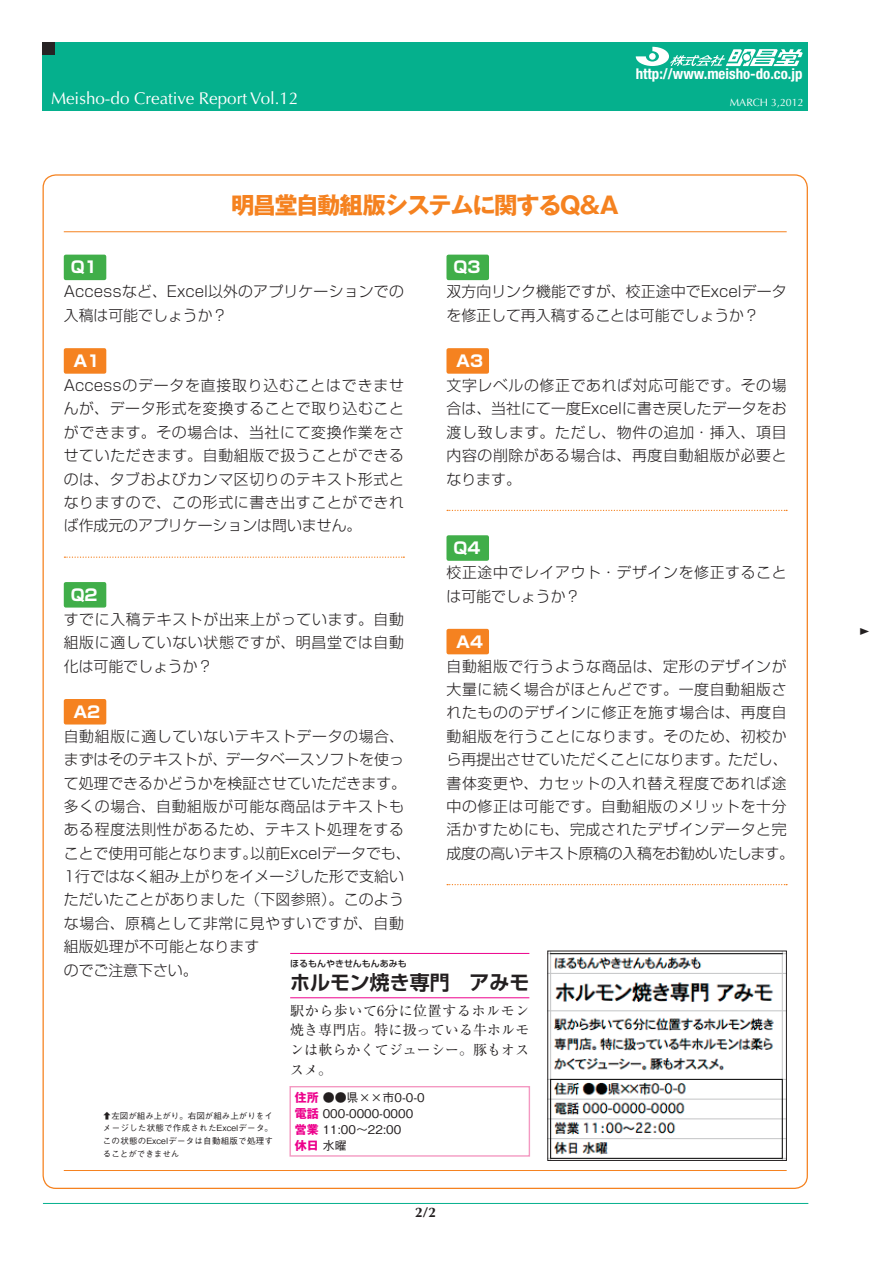
<style>
.page{position:relative;width:893px;height:1263px;background:#fff}
.page>*{position:absolute;margin:0;border:0;box-sizing:border-box;transform-origin:0 0}
.t1{font:700 23.4px "Gothic MB101 Pro";letter-spacing:-.065em;color:#f58220}
.t2{font:700 19.95px "Shin Go Pro De";color:#231f20}
.t3{font:16.95px "Optima";color:#fff}
.t4{font:700 15.9px "Shin Go Pro";color:#fff}
.t5{font:300 14.85px/23.4px "Shin Go Pro";letter-spacing:.045em;color:#231f20;text-align:justify}
.t6{font:300 14.85px/23.4px "Shin Go Pro";letter-spacing:.01em;color:#231f20}
.t7{font:300 14.85px/23.4px "Shin Go Pro";color:#231f20}
.t8{font:700 condensed 14.85px "Helvetica Neue";color:#fff}
.t9{font:13.95px/20px "Ryumin Pro";letter-spacing:.01em;color:#231f20;text-align:justify}
.t10{font:700 13.8px "Optima";color:#231f20}
.t11{font:13.8px "Koz Min Pro";color:#231f20}
.t12{font:500 12px/15.9px "Gothic BBB Pro";color:#231f20}
.t13{font:700 12px "Gothic MB101 Pro";color:#ed028c}
.t14{font:10.65px "Optima";color:#fff}
.t15{font:500 9px "Shin Go Pro";color:#231f20}
.t16{font:500 8.55px/12.8px "Gothic BBB Pro";letter-spacing:.02em;color:#231f20;text-align:justify}
.s1{font-family:"Gothic MB101 Pro";font-weight:700;color:#ed028c}
.s2{font-family:"Gothic BBB Pro";font-weight:500;color:#231f20}
</style>
<div class="page">
<div style="left:43px;top:43px;width:765px;height:68px;background:#05b08d"></div>
<svg style="left:636px;top:47px;width:167px;height:19px"></svg>
<div style="left:43px;top:43px;width:12px;height:12px;background:#262324"></div>
<svg style="left:64px;top:556px;width:340px;height:2px"></svg>
<div style="left:64px;top:255px;width:42px;height:25px;background:#40ae49;border-radius:2px"></div>
<div style="left:64px;top:348px;width:42px;height:26px;background:#f58220;border-radius:2px"></div>
<div style="left:64px;top:582px;width:42px;height:26px;background:#40ae49;border-radius:2px"></div>
<div style="left:64px;top:699px;width:42px;height:25px;background:#f58220;border-radius:2px"></div>
<svg style="left:447px;top:510px;width:340px;height:1px"></svg>
<svg style="left:447px;top:884px;width:340px;height:1px"></svg>
<div style="left:446px;top:255px;width:43px;height:25px;background:#40ae49;border-radius:2px"></div>
<div style="left:446px;top:348px;width:43px;height:26px;background:#f58220;border-radius:2px"></div>
<div style="left:446px;top:535px;width:43px;height:26px;background:#40ae49;border-radius:2px"></div>
<div style="left:446px;top:629px;width:43px;height:25px;background:#f58220;border-radius:2px"></div>
<hr style="left:64px;top:231px;width:723px;height:1px;background:#f58220">
<hr style="left:64px;top:1170px;width:723px;height:1px;background:#f58220">
<div style="left:289px;top:1086px;width:241px;height:71px;border:1px solid #f499c2"></div>
<hr style="left:290px;top:953px;width:239px;height:1px;background:#ed028c">
<hr style="left:290px;top:997px;width:239px;height:1px;background:#ed028c">
<img style="left:549px;top:953px;width:236px;height:206px">
<div style="left:547px;top:951px;width:240px;height:210px;border:1px solid #231f20"></div>
<hr style="left:43px;top:1203px;width:765px;height:1px;background:#05b08d">
<p class="t8" style="left:636px;top:65px;width:168px">http://www.meisho-do.co.jp</p>
<p class="t3" style="left:51px;top:88px;width:249px">Meisho-do Creative Report Vol.12</p>
<p class="t14" style="left:730px;top:96px;width:75px">MARCH 3,2012</p>
<p class="t4" style="left:71px;top:255px;width:28px">Q1</p>
<h1 class="t1" style="left:231px;top:185px;width:389px">明昌堂自動組版システムに関するQ&amp;A</h1>
<p class="t4" style="left:453px;top:255px;width:28px">Q3</p>
<p class="t7" style="left:64px;top:278px;width:342px">Accessなど、Excel以外のアプリケーションでの入稿は可能でしょうか？</p>
<p class="t7" style="left:446px;top:278px;width:342px">双方向リンク機能ですが、校正途中でExcelデータを修正して再入稿することは可能でしょうか？</p>
<p class="t4" style="left:73px;top:348px;width:28px">A1</p>
<p class="t4" style="left:456px;top:348px;width:28px">A3</p>
<p class="t5" style="left:64px;top:372px;width:342px">Accessのデータを直接取り込むことはできませんが、データ形式を変換することで取り込むことができます。その場合は、当社にて変換作業をさせていただきます。自動組版で扱うことができるのは、タブおよびカンマ区切りのテキスト形式となりますので、この形式に書き出すことができれば作成元のアプリケーションは問いません。</p>
<p class="t5" style="left:446px;top:372px;width:342px">文字レベルの修正であれば対応可能です。その場合は、当社にて一度Excelに書き戻したデータをお渡し致します。ただし、物件の追加・挿入、項目内容の削除がある場合は、再度自動組版が必要となります。</p>
<p class="t4" style="left:453px;top:535px;width:28px">Q4</p>
<p class="t4" style="left:71px;top:582px;width:28px">Q2</p>
<p class="t5" style="left:446px;top:559px;width:342px">校正途中でレイアウト・デザインを修正することは可能でしょうか？</p>
<p class="t5" style="left:64px;top:606px;width:342px">すでに入稿テキストが出来上がっています。自動組版に適していない状態ですが、明昌堂では自動化は可能でしょうか？</p>
<p class="t4" style="left:456px;top:629px;width:28px">A4</p>
<p class="t5" style="left:446px;top:652px;width:349px;text-align:left">自動組版で行うような商品は、定形のデザインが大量に続く場合がほとんどです。一度自動組版されたもののデザインに修正を施す場合は、再度自動組版を行うことになります。そのため、初校から再提出させていただくことになります。ただし、書体変更や、カセットの入れ替え程度であれば途中の修正は可能です。自動組版のメリットを十分活かすためにも、完成されたデザインデータと完成度の高いテキスト原稿の入稿をお勧めいたします。</p>
<p class="t4" style="left:73px;top:699px;width:28px">A2</p>
<p class="t6" style="left:64px;top:723px;width:348px">自動組版に適していないテキストデータの場合、まずはそのテキストが、データベースソフトを使って処理できるかどうかを検証させていただきます。多くの場合、自動組版が可能な商品はテキストもある程度法則性があるため、テキスト処理をすることで使用可能となります。以前Excelデータでも、<br>1行ではなく組み上がりをイメージした形で支給いただいたことがありました（下図参照）。このような場合、原稿として非常に見やすいですが、自動組版処理が不可能となります<br>のでご注意下さい。</p>
<p class="t15" style="left:290px;top:956px;width:118px">ほるもんやきせんもんあみも</p>
<p class="t9" style="left:290px;top:999px;width:241px">駅から歩いて6分に位置するホルモン焼き専門店。特に扱っている牛ホルモンは軟らかくてジューシー。豚もオススメ。</p>
<p class="t12" style="left:295px;top:1088px;width:143px"><span class="s1">住所</span> ●●県××市0-0-0　<span class="s1">電話</span> 000-0000-0000<br><span class="s1">営業</span> 11:00〜22:00</p>
<p class="t13" style="left:295px;top:1135px;width:53px">休日 <span class="s2">水曜</span></p>
<h2 class="t2" style="left:290px;top:966px;width:241px">ホルモン焼き専門　アみモ</h2>
<p class="t16" style="left:103px;top:1108px;width:172px">⇧左図が組み上がり。右図が組み上がりをイメージした状態で作成されたExcelデータ。この状態のExcelデータは自動組版で処理することができません</p>
<p class="t10" style="left:415px;top:1204px;width:22px">2/2</p>
<p class="t11" style="left:874px;top:628px;width:8px;rotate:90deg">▲</p>
</div>
